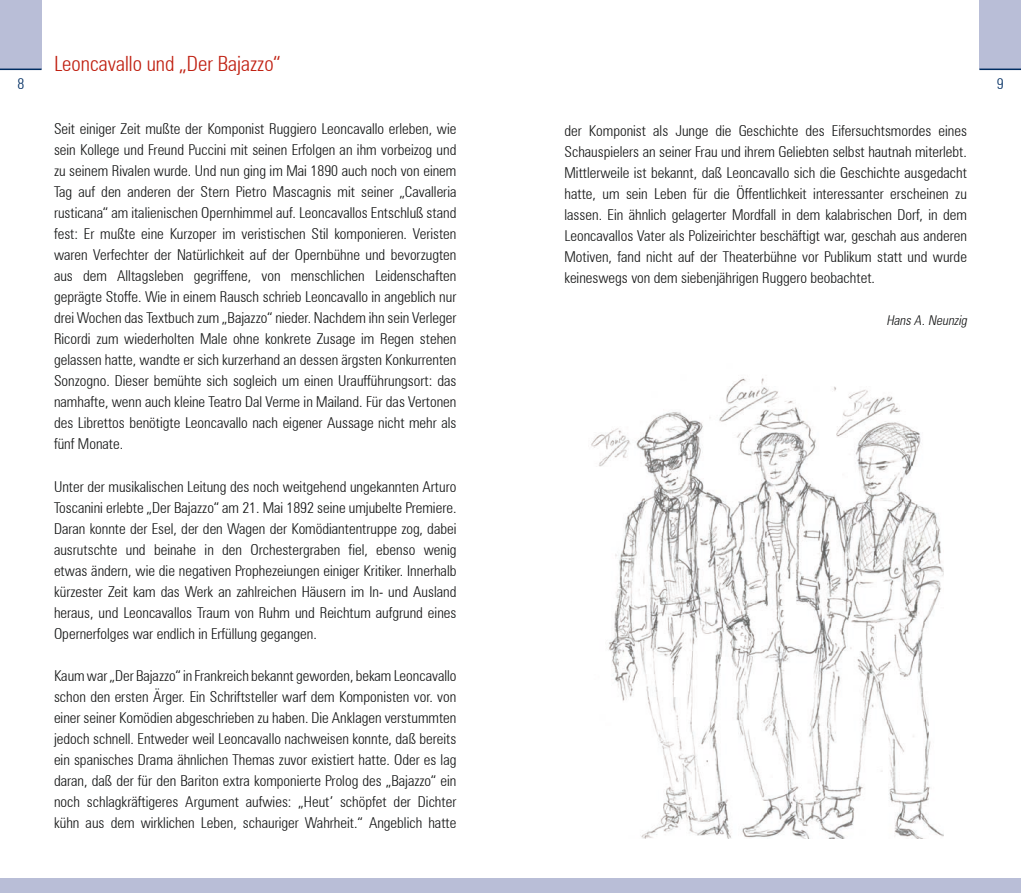
<style>
.page{position:relative;width:1021px;height:893px;background:#fff}
.page>*{position:absolute;margin:0;border:0;box-sizing:border-box;transform-origin:0 0}
.t1{font:300 condensed 21px "Zurich BT";color:#c02011}
.t2{font:300 condensed 15px/21px "Zurich BT";color:#151616;text-align:justify}
.t3{font:300 condensed 15px "Zurich BT";color:#002d62}
.t4{font:italic 300 condensed 13.5px "Zurich BT";color:#151616}
</style>
<div class="page">
<div style="left:0;top:0;width:42px;height:69px;background:#b9bed7"></div>
<hr style="left:0;top:69px;width:42px;height:1px;background:#002d62">
<div style="left:0;top:878px;width:1020px;height:15px;background:#b9bed7"></div>
<div style="left:979px;top:0;width:41px;height:69px;background:#b9bed7"></div>
<hr style="left:979px;top:69px;width:41px;height:1px;background:#002d62">
<img style="left:591px;top:378px;width:352px;height:461px">
<h1 class="t1" style="left:54px;top:51px;width:228px">Leoncavallo und „Der Bajazzo“</h1>
<p class="t3" style="left:17px;top:74px;width:8px">8</p>
<p class="t3" style="left:996px;top:74px;width:8px">9</p>
<p class="t2" style="left:54px;top:119px;width:404px">Seit einiger Zeit mußte der Komponist Ruggiero Leoncavallo erleben, wie sein Kollege und Freund Puccini mit seinen Erfolgen an ihm vorbeizog und zu seinem Rivalen wurde. Und nun ging im Mai 1890 auch noch von einem Tag auf den anderen der Stern Pietro Mascagnis mit seiner „Cavalleria rusticana“ am italienischen Opernhimmel auf. Leoncavallos Entschluß stand fest: Er mußte eine Kurzoper im veristischen Stil komponieren. Veristen waren Verfechter der Natürlichkeit auf der Opernbühne und bevorzugten aus dem Alltagsleben gegriffene, von menschlichen Leidenschaften geprägte Stoffe. Wie in einem Rausch schrieb Leoncavallo in angeblich nur drei Wochen das Textbuch zum „Bajazzo“ nieder. Nachdem ihn sein Verleger Ricordi zum wiederholten Male ohne konkrete Zusage im Regen stehen gelassen hatte, wandte er sich kurzerhand an dessen ärgsten Konkurrenten Sonzogno. Dieser bemühte sich sogleich um einen Uraufführungsort: das namhafte, wenn auch kleine Teatro Dal Verme in Mailand. Für das Vertonen des Librettos benötigte Leoncavallo nach eigener Aussage nicht mehr als fünf Monate.</p>
<p class="t2" style="left:54px;top:476px;width:404px">Unter der musikalischen Leitung des noch weitgehend ungekannten Arturo Toscanini erlebte „Der Bajazzo“ am 21. Mai 1892 seine umjubelte Premiere.<br>Daran konnte der Esel, der den Wagen der Komödiantentruppe zog, dabei ausrutschte und beinahe in den Orchestergraben fiel, ebenso wenig etwas ändern, wie die negativen Prophezeiungen einiger Kritiker. Innerhalb kürzester Zeit kam das Werk an zahlreichen Häusern im In- und Ausland heraus, und Leoncavallos Traum von Ruhm und Reichtum aufgrund eines Opernerfolges war endlich in Erfüllung gegangen.</p>
<p class="t2" style="left:54px;top:665px;width:404px">Kaum war „Der Bajazzo“ in Frankreich bekannt geworden, bekam Leoncavallo schon den ersten Ärger. Ein Schriftsteller warf dem Komponisten vor. von einer seiner Komödien abgeschrieben zu haben. Die Anklagen verstummten jedoch schnell. Entweder weil Leoncavallo nachweisen konnte, daß bereits ein spanisches Drama ähnlichen Themas zuvor existiert hatte. Oder es lag daran, daß der für den Bariton extra komponierte Prolog des „Bajazzo“ ein noch schlagkräftigeres Argument aufwies: „Heut’ schöpfet der Dichter kühn aus dem wirklichen Leben, schauriger Wahrheit.“ Angeblich hatte</p>
<p class="t2" style="left:564px;top:120px;width:404px">der Komponist als Junge die Geschichte des Eifersuchtsmordes eines Schauspielers an seiner Frau und ihrem Geliebten selbst hautnah miterlebt.<br>Mittlerweile ist bekannt, daß Leoncavallo sich die Geschichte ausgedacht hatte, um sein Leben für die Öffentlichkeit interessanter erscheinen zu lassen. Ein ähnlich gelagerter Mordfall in dem kalabrischen Dorf, in dem Leoncavallos Vater als Polizeirichter beschäftigt war, geschah aus anderen Motiven, fand nicht auf der Theaterbühne vor Publikum statt und wurde keineswegs von dem siebenjährigen Ruggero beobachtet.</p>
<p class="t4" style="left:886px;top:312px;width:85px">Hans A.Neunzig</p>
</div>
